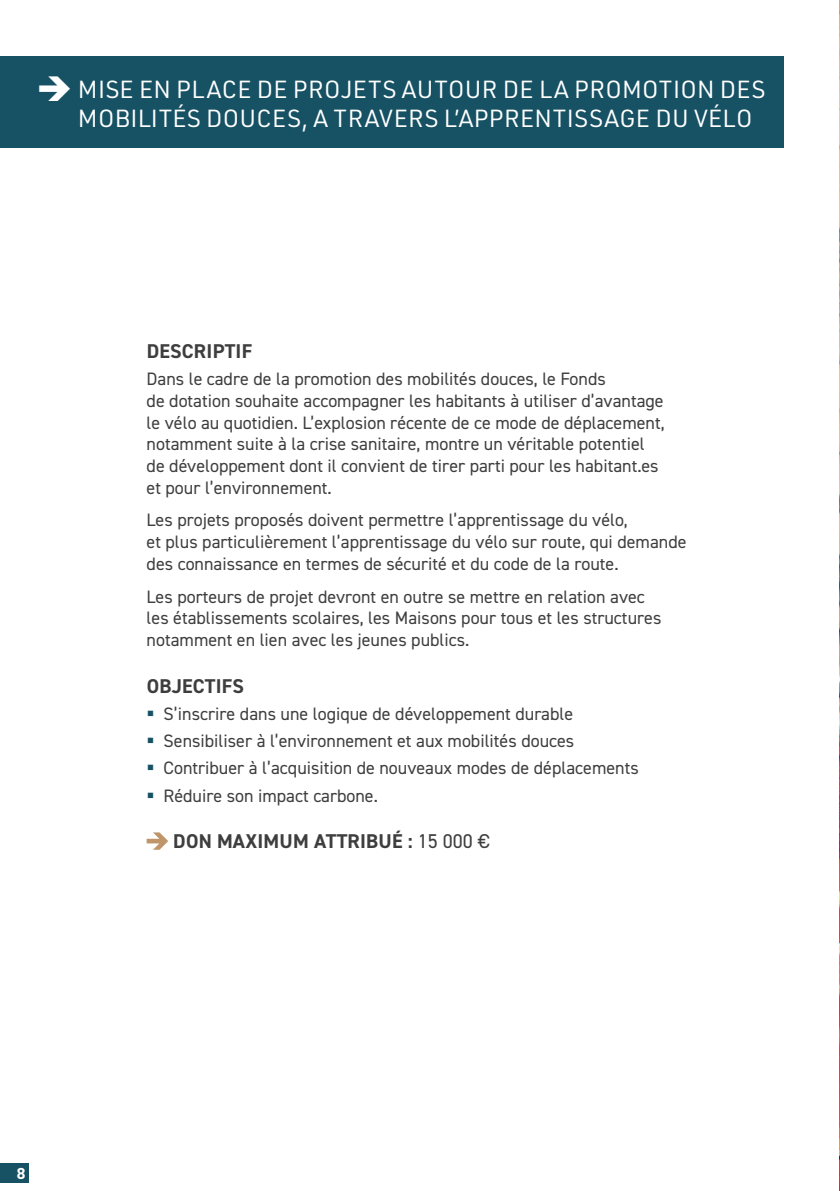
<style>
.page{position:relative;width:840px;height:1191px;background:#fff}
.page>*{position:absolute;margin:0;border:0;box-sizing:border-box;transform-origin:0 0}
.t1{font:24.2px/29.2px "URWDIN";letter-spacing:.01em;color:#fff}
.t2{font:700 20px "DIN2014";letter-spacing:.01em;color:#3e3e3f}
.t3{font:18px/21.6px "DIN2014";color:#3e3e3f}
.t4{font:700 16px "DIN2014";color:#fff}
.s1{font-weight:400}
</style>
<div class="page">
<img style="left:839px;top:0;width:1px;height:1191px">
<div style="left:0;top:1162px;width:28px;height:20px;background:#165164"></div>
<div style="left:0;top:57px;width:782px;height:91px;background:#165164"></div>
<svg style="left:146px;top:832px;width:22px;height:17px"></svg>
<p class="t1" style="left:78px;top:74px;width:688px;text-indent:-41px">➔ MISE EN PLACE DE PROJETS AUTOUR DE LA PROMOTION DES<br>MOBILITÉS DOUCES, A TRAVERS L’APPRENTISSAGE DU VÉLO</p>
<p class="t2" style="left:147px;top:338px;width:107px">DESCRIPTIF</p>
<p class="t3" style="left:146px;top:368px;width:519px">Dans le cadre de la promotion des mobilités douces, le Fonds<br>de dotation souhaite accompagner les habitants à utiliser d’avantage le vélo au quotidien. L’explosion récente de ce mode de déplacement, notamment suite à la crise sanitaire, montre un véritable potentiel de développement dont il convient de tirer parti pour les habitant.es et pour l’environnement.</p>
<p class="t3" style="left:146px;top:509px;width:541px">Les projets proposés doivent permettre l’apprentissage du vélo,<br>et plus particulièrement l’apprentissage du vélo sur route, qui demande des connaissance en termes de sécurité et du code de la route.</p>
<p class="t3" style="left:146px;top:585px;width:516px">Les porteurs de projet devront en outre se mettre en relation avec les établissements scolaires, les Maisons pour tous et les structures notamment en lien avec les jeunes publics.</p>
<p class="t2" style="left:147px;top:672px;width:99px">OBJECTIFS</p>
<p class="t3" style="left:163px;top:702px;width:411px">S’inscrire dans une logique de développement durable</p>
<p class="t3" style="left:163px;top:730px;width:412px">Sensibiliser à l’environnement et aux mobilités douces</p>
<p class="t3" style="left:163px;top:757px;width:476px">Contribuer à l’acquisition de nouveaux modes de déplacements</p>
<p class="t3" style="left:163px;top:784px;width:216px">Réduire son impact carbone.</p>
<p class="t2" style="left:173px;top:828px;width:318px">DON MAXIMUM ATTRIBUÉ : <span class="s1">15 000 €</span></p>
<p class="t4" style="left:17px;top:1162px;width:10px">8</p>
</div>
